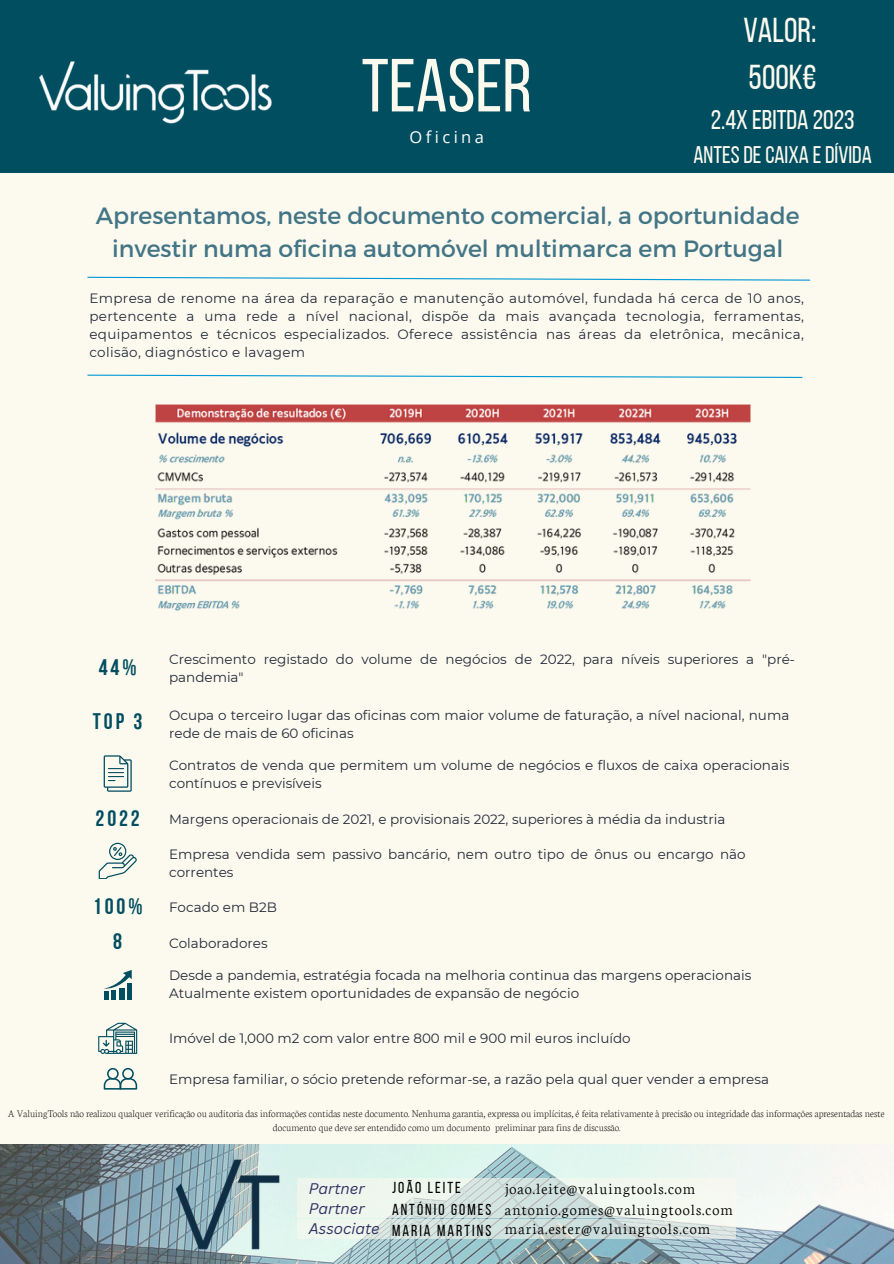
<style>
.page{position:relative;width:894px;height:1264px;background:#fff}
.page>*{position:absolute;margin:0;border:0;box-sizing:border-box;transform-origin:0 0}
.t1{font:75px "Bebas Neue";color:#fcf9ee}
.t2{font:34.5px/47.2px "Bebas Neue";color:#fcf9ee}
.t3{font:27px "Bebas Neue";color:#fcf9ee}
.t4{font:24px "Bebas Neue";color:#fcf9ee}
.t5{font:23.55px/32.7px "Montserrat";color:#427586;text-align:center}
.t6{font:22.5px "Bebas Neue Cyrillic";letter-spacing:.13em;color:#004e60}
.t7{font:16.5px "Open Sans";letter-spacing:.205em;color:#fff}
.t8{font:300 16.05px/21.3px "Neuton";letter-spacing:.06em;color:#000}
.t9{font:15.9px/21.5px "Bebas Neue";letter-spacing:.13em;color:#000}
.t10{font:italic 15px/20.2px "Canva Sans";color:#313265}
.t11{font:13.5px/18px "Montserrat";color:#222a38}
.t12{font:200 10.65px/14.1px "Neuton";color:#000;text-align:center}
</style>
<div class="page">
<div style="left:0;top:0;width:893px;height:1263px;background:#fcf9ee"></div>
<div style="left:0;top:0;width:893px;height:173px;background:#004e60"></div>
<svg style="left:87px;top:374px;width:716px;height:4px"></svg>
<svg style="left:104px;top:755px;width:28px;height:36px"></svg>
<svg style="left:98px;top:1022px;width:39px;height:31px"></svg>
<svg style="left:99px;top:842px;width:38px;height:36px"></svg>
<div style="left:104px;top:991px;width:5px;height:8px;background:#004e60"></div>
<div style="left:111px;top:990px;width:5px;height:9px;background:#004e60"></div>
<div style="left:119px;top:987px;width:5px;height:12px;background:#004e60"></div>
<div style="left:127px;top:982px;width:5px;height:17px;background:#004e60"></div>
<svg style="left:104px;top:970px;width:28px;height:19px"></svg>
<svg style="left:104px;top:1067px;width:33px;height:22px"></svg>
<img style="left:0;top:1144px;width:893px;height:119px">
<svg style="left:297px;top:1177px;width:438px;height:20px;fill:#edf7ed"></svg>
<svg style="left:297px;top:1198px;width:438px;height:19px;fill:#edf6ec"></svg>
<svg style="left:297px;top:1219px;width:438px;height:19px"></svg>
<svg style="left:87px;top:276px;width:724px;height:5px"></svg>
<img style="left:39px;top:61px;width:233px;height:63px">
<img style="left:168px;top:1145px;width:118px;height:117px">
<img style="left:155px;top:404px;width:595px;height:206px">
<h1 class="t1" style="left:361px;top:55px;width:172px">TEASER</h1>
<p class="t7" style="left:409px;top:126px;width:76px">Oficina</p>
<p class="t2" style="left:743px;top:9px;width:75px">VALOR:<br>500K€</p>
<p class="t3" style="left:710px;top:109px;width:145px">2.4X EBITDA 2023</p>
<p class="t4" style="left:693px;top:145px;width:180px">ANTESDECAIXA EDÍVIDA</p>
<h5 class="t5" style="left:96px;top:198px;width:704px">Apresentamos, neste documento comercial, a oportunidade investir numa oficina automóvel multimarca em Portugal</h5>
<h5 class="t11" style="left:89px;top:289px;width:715px;text-align:justify">Empresa de renome na área da reparação e manutenção automóvel, fundada há cerca de 10 anos, pertencente a uma rede a nível nacional, dispõe da mais avançada tecnologia, ferramentas, equipamentos e técnicos especializados. Oferece assistência nas áreas da eletrônica, mecânica, colisão, diagnóstico e lavagem</h5>
<p class="t11" style="left:169px;top:650px;width:627px">Crescimento registado do volume de negócios de 2022, para níveis superiores a "pré&shy;pandemia"</p>
<h5 class="t6" style="left:99px;top:658px;width:39px">44%</h5>
<h2 class="t6" style="left:93px;top:712px;width:51px">TOP 3</h2>
<h5 class="t11" style="left:169px;top:706px;width:621px">Ocupa o terceiro lugar das oficinas com maior volume de faturação, a nível nacional, numa rede de mais de 60 oficinas</h5>
<h5 class="t11" style="left:169px;top:756px;width:621px">Contratos de venda que permitem um volume de negócios e fluxos de caixa operacionais contínuos e previsíveis</h5>
<h5 class="t6" style="left:95px;top:809px;width:46px">2022</h5>
<p class="t11" style="left:169px;top:809px;width:557px">Margens operacionais de 2021, e provisionais 2022, superiores à média da industria</p>
<h5 class="t11" style="left:169px;top:845px;width:578px">Empresa vendida sem passivo bancário, nem outro tipo de ônus ou encargo não correntes</h5>
<h2 class="t6" style="left:93px;top:897px;width:51px">100%</h2>
<p class="t11" style="left:169px;top:898px;width:109px">Focado em B2B</p>
<h5 class="t6" style="left:113px;top:932px;width:10px">8</h5>
<h2 class="t11" style="left:169px;top:933px;width:100px">Colaboradores</h2>
<p class="t11" style="left:169px;top:966px;width:583px">Desde a pandemia, estratégia focada na melhoria continua das margens operacionais<br>Atualmente existem oportunidades de expansão de negócio</p>
<h2 class="t11" style="left:169px;top:1028px;width:463px">Imóvel de 1,000 m2 com valor entre 800 mil e 900 mil euros incluído</h2>
<h5 class="t11" style="left:169px;top:1070px;width:601px">Empresa familiar, o sócio pretende reformar-se, a razão pela qual quer vender a empresa</h5>
<h5 class="t12" style="left:8px;top:1105px;width:877px">A ValuingTools não realizou qualquer verificação ou auditoria das informações contidas neste documento. Nenhuma garantia, expressa ou implícitas, é feita relativamente à precisão ou integridade das informações apresentadas neste documento que deve ser entendido como um documento preliminar para fins de discussão.</h5>
<p class="t10" style="left:309px;top:1177px;width:72px">Partner<br>Partner<br>Associate</p>
<p class="t9" style="left:392px;top:1178px;width:101px">JOÃO LEITE<br>ANTÓNIO GOMES<br>MARIA MARTINS</p>
<p class="t8" style="left:505px;top:1176px;width:229px">joao.leite@valuingtools.com antonio.gomes@valuingtools.com</p>
<p class="t8" style="left:505px;top:1217px;width:207px">maria.ester@valuingtools.com</p>
</div>
